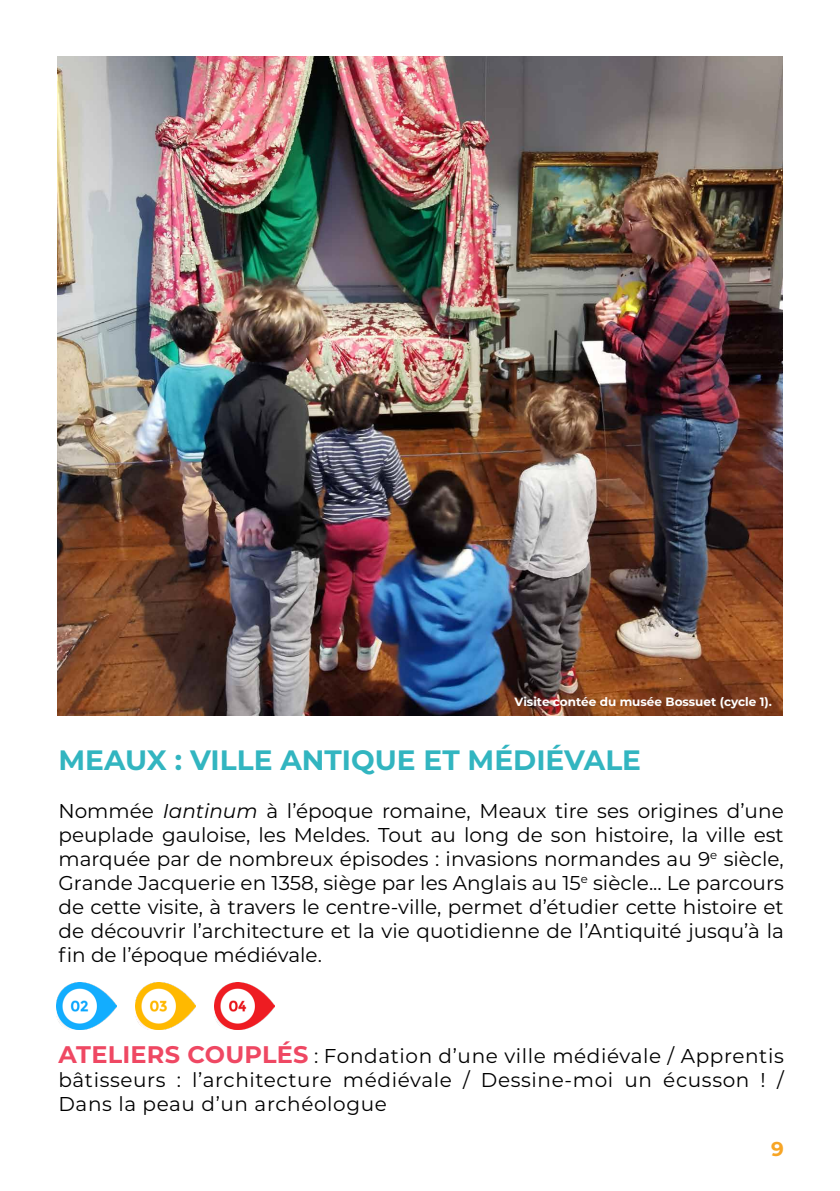
<style>
.page{position:relative;width:840px;height:1191px;background:#fff}
.page>*{position:absolute;margin:0;border:0;box-sizing:border-box;transform-origin:0 0}
.t1{font:700 28px "Montserrat";color:#32b5c0}
.t2{font:20px/24px "Montserrat";letter-spacing:.01em;color:#000;text-align:justify}
.t3{font:700 20px "Montserrat";color:#f7a525}
.t4{font:700 12px "Montserrat";color:#fff}
.s1{font-style:italic}
.s2{font-weight:700;font-size:24px;color:#ef4863}
</style>
<div class="page">
<img style="left:57px;top:57px;width:724px;height:658px">
<img style="left:57px;top:982px;width:59px;height:47px">
<img style="left:135px;top:982px;width:60px;height:47px">
<img style="left:214px;top:982px;width:60px;height:47px">
<p class="t4" style="left:514px;top:693px;width:259px">Visite contée du musée Bossuet (cycle 1).</p>
<h1 class="t1" style="left:58px;top:739px;width:583px">MEAUX : VILLE ANTIQUE ET MÉDIÉVALE</h1>
<p class="t2" style="left:58px;top:798px;width:726px">Nommée <span class="s1">Iantinum</span> à l’époque romaine, Meaux tire ses origines d’une peuplade gauloise, les Meldes. Tout au long de son histoire, la ville est marquée par de nombreux épisodes : invasions normandes au 9<sup>e</sup> siècle, Grande Jacquerie en 1358, siège par les Anglais au 15<sup>e</sup> siècle... Le parcours de cette visite, à travers le centre-ville, permet d’étudier cette histoire et de découvrir l’architecture et la vie quotidienne de l’Antiquité jusqu’à la fin de l’époque médiévale.</p>
<p class="t2" style="left:58px;top:1043px;width:726px"><span class="s2">ATELIERS COUPLÉS</span> : Fondation d’une ville médiévale / Apprentis bâtisseurs : l’architecture médiévale / Dessine-moi un écusson ! / Dans la peau d’un archéologue</p>
<p class="t3" style="left:770px;top:1135px;width:14px">9</p>
</div>
